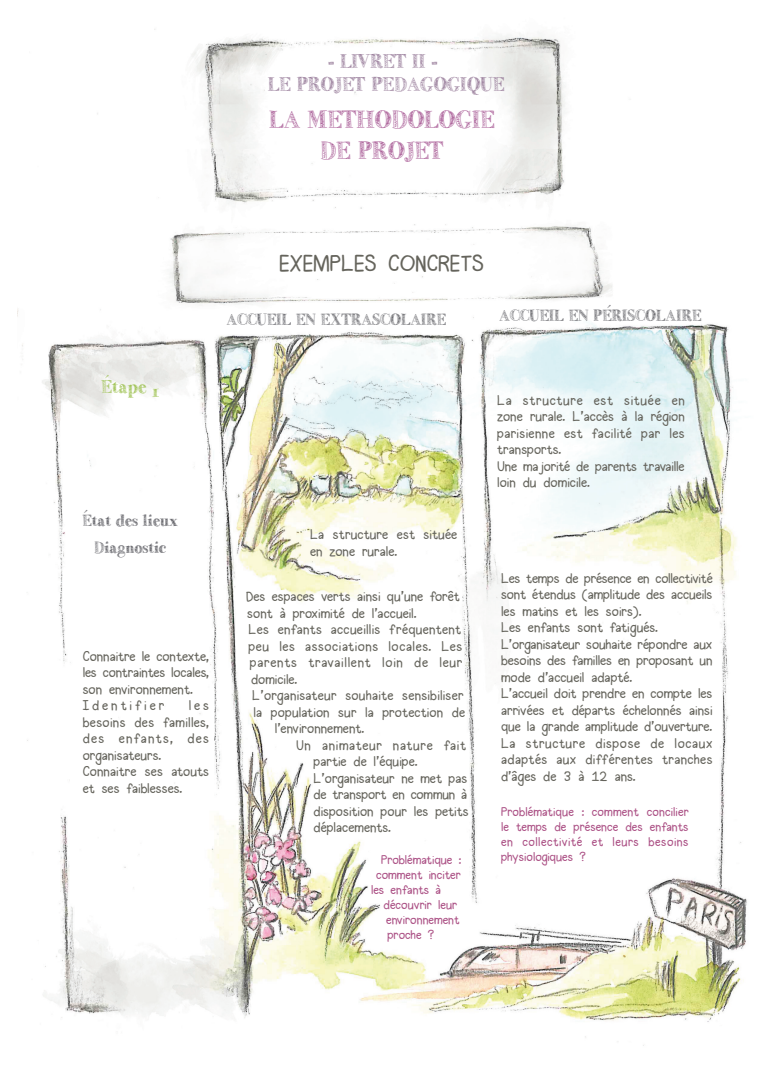
<style>
.page{position:relative;width:780px;height:1088px;background:#fff}
.page>*{position:absolute;margin:0;border:0;box-sizing:border-box;transform-origin:0 0}
.t1{font:25px/30.9px "Little Bird";color:#aa5f98;text-align:center}
.t2{font:22.5px "Halogen";color:#65645c}
.t3{font:20px "Little Bird";color:#947796}
.t4{font:18.75px "Little Bird";color:#9dc150}
.t5{font:16.25px "Little Bird";color:#5f5f64}
.t6{font:16.25px/26.6px "Little Bird";color:#5b5b61;text-align:center}
.t7{font:13.75px/16.5px "Halogen";color:#65645c}
.t8{font:13.75px "Halogen";letter-spacing:.02em;color:#65645c}
.t9{font:13.75px "Halogen";letter-spacing:.04em;color:#65645c}
.t10{font:13.75px "Halogen";letter-spacing:.055em;color:#65645c}
.t11{font:13.75px "Halogen";letter-spacing:.05em;color:#65645c}
.t12{font:12.5px/15px "Halogen";color:#ac5286;text-align:justify}
.s1{color:#5e5e64}
</style>
<div class="page">
<img style="left:18px;top:29px;width:729px;height:1017px">
<svg style="left:607px;top:304px;width:4px;height:5px"></svg>
<svg style="left:105px;top:375px;width:4px;height:4px"></svg>
<svg style="left:84px;top:509px;width:4px;height:4px"></svg>
<h3 class="t3" style="left:327px;top:51px;width:111px">- LIVRET II -</h3>
<h3 class="t3" style="left:267px;top:73px;width:238px">LE PROJET PEDAGOGIQUE</h3>
<h1 class="t1" style="left:268px;top:105px;width:227px">LA METHODOLOGIE<br>DE PROJET</h1>
<h2 class="t2" style="left:279px;top:250px;width:207px">EXEMPLES CONCRETS</h2>
<p class="t5" style="left:225px;top:311px;width:221px">ACC<span class="s1">UEIL E</span>N EXTRASCOLAIRE</p>
<p class="t5" style="left:498px;top:306px;width:204px">ACCUEIL EN PERISCOLAIRE</p>
<h3 class="t4" style="left:100px;top:376px;width:60px">Etape 1</h3>
<p class="t6" style="left:81px;top:508px;width:97px">Etat des lieux<br>Diagnostic</p>
<p class="t7" style="left:83px;top:648px;width:128px">Connaitre le contexte, les contraintes locales, son environnement.<br>Identifier</p>
<p class="t7" style="left:83px;top:698px;width:128px;text-indent:106px">les besoins des familles, des enfants, des organisateurs.<br>Connaitre ses atouts et ses faiblesses.</p>
<p class="t7" style="left:310px;top:527px;width:149px">La structure est située en zone rurale.</p>
<p class="t7" style="left:246px;top:589px;width:215px">Des espaces verts ainsi qu’une forêt</p>
<p class="t7" style="left:247px;top:605px;width:171px">sont à proximité de l’accueil.</p>
<p class="t8" style="left:248px;top:621px;width:214px">Les enfants accueillis fréquentent</p>
<p class="t9" style="left:248px;top:638px;width:215px">peu les associations locales. Les</p>
<p class="t10" style="left:250px;top:654px;width:214px">parents travaillent loin de leur</p>
<p class="t7" style="left:251px;top:671px;width:48px">domicile.</p>
<p class="t7" style="left:252px;top:688px;width:213px">L’organisateur souhaite sensibiliser</p>
<p class="t7" style="left:253px;top:704px;width:213px">la population sur la protection de</p>
<p class="t7" style="left:275px;top:721px;width:91px">l’environnement.</p>
<p class="t11" style="left:296px;top:737px;width:171px">Un animateur nature fait</p>
<p class="t7" style="left:313px;top:754px;width:105px">partie de l’équipe.</p>
<p class="t7" style="left:313px;top:770px;width:155px">L’organisateur ne met pas</p>
<p class="t7" style="left:313px;top:787px;width:155px">de transport en commun à</p>
<p class="t7" style="left:313px;top:803px;width:156px">disposition pour les petits</p>
<p class="t7" style="left:313px;top:820px;width:79px">déplacements.</p>
<p class="t12" style="left:381px;top:852px;width:82px">Problématique :</p>
<p class="t12" style="left:376px;top:867px;width:86px">comment inciter</p>
<p class="t12" style="left:371px;top:882px;width:72px">les enfants à</p>
<p class="t12" style="left:383px;top:897px;width:75px">découvrir leur</p>
<p class="t12" style="left:386px;top:912px;width:75px">environnement</p>
<p class="t12" style="left:387px;top:927px;width:48px">proche ?</p>
<p class="t7" style="left:497px;top:392px;width:189px">La structure est située en zone rurale. L’accès à la région parisienne est facilité par les transports.<br>Une majorité de parents travaille loin du domicile.</p>
<p class="t7" style="left:501px;top:570px;width:213px">Les temps de présence en collectivité sont étendus (amplitude des accueils les matins et les soirs).<br>Les enfants sont fatigués.<br>L’organisateur souhaite répondre aux besoins des familles en proposant un mode d’accueil adapté.<br>L’accueil doit prendre en compte les arrivées et départs échelonnés ainsi que la grande amplitude d’ouverture.<br>La structure dispose de locaux adaptés aux différentes tranches d’âges de 3 à 12 ans.</p>
<p class="t12" style="left:501px;top:804px;width:189px">Problématique : comment concilier le temps de présence des enfants en collectivité et leurs besoins physiologiques ?</p>
</div>
